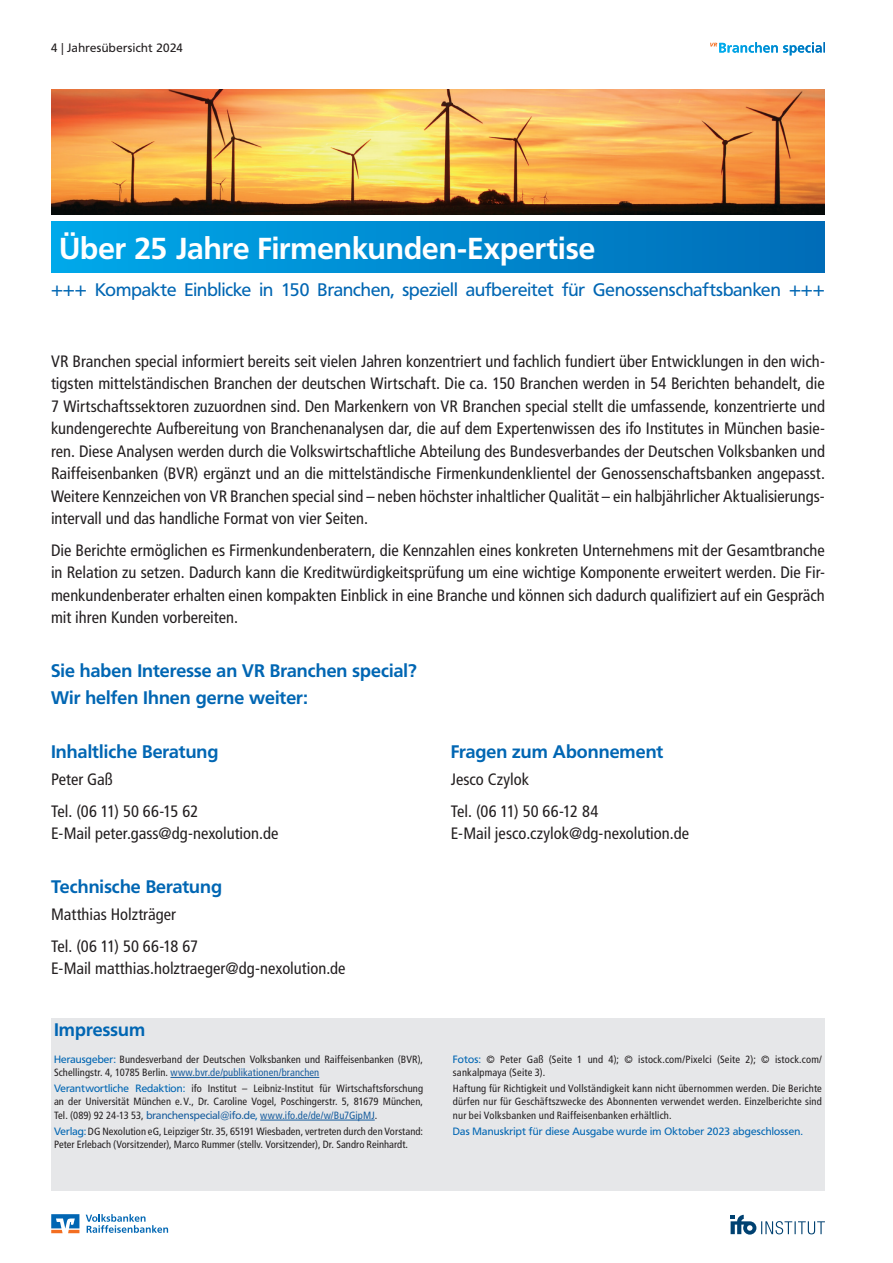
<style>
.page{position:relative;width:893px;height:1263px;background:#fff}
.page>*{position:absolute;margin:0;border:0;box-sizing:border-box;transform-origin:0 0}
.Titel{font:700 30px "Frutiger VR";letter-spacing:.005em;color:#fff}
.Zwischen-Headline{font:700 18px/27px "Frutiger VR";letter-spacing:.005em;color:#0166b3}
.Ticker{font:18px "Frutiger VR";color:#0166b3}
.Normal_Titel{font:condensed 16.5px/22.5px "Frutiger LT Pro";color:#231f20;text-align:justify}
.t1{font:12px "Frutiger VR";letter-spacing:.035em;color:#231f20}
.t2{font:condensed 10.5px/13.5px "Frutiger LT Pro";letter-spacing:.01em;color:#231f20}
.t3{font:10.5px "Frutiger VR";letter-spacing:.02em;color:#0166b3}
.s1{font-family:"Frutiger VR";font-stretch:normal;color:#0166b3}
.s2{color:#175d9e}
.s3{font-family:"Frutiger VR";font-stretch:normal;color:#175d9e}
</style>
<div class="page">
<svg style="left:731px;top:1215px;width:94px;height:19px"></svg>
<svg style="left:710px;top:42px;width:115px;height:13px"></svg>
<div style="left:51px;top:1018px;width:774px;height:173px;background:#e6e7e9"></div>
<hr style="left:170px;top:1077px;width:149px;height:1px;background:#175d9e">
<hr style="left:260px;top:1120px;width:115px;height:1px;background:#175d9e">
<svg style="left:51px;top:1214px;width:28px;height:19px"></svg>
<svg style="left:86px;top:1214px;width:82px;height:19px"></svg>
<div style="left:51px;top:221px;width:774px;height:51px;background:linear-gradient(to right,#00a8ea,#006cb7)"></div>
<img style="left:51px;top:89px;width:774px;height:126px">
<p class="t1" style="left:51px;top:41px;width:134px">4 | Jahresübersicht 2024</p>
<p class="Titel" style="left:60px;top:230px;width:537px">Über 25 Jahre Firmenkunden-Expertise</p>
<p class="Ticker" style="left:51px;top:279px;width:775px">+++ Kompakte Einblicke in 150 Branchen, speziell aufbereitet für Genossenschaftsbanken +++</p>
<p class="Normal_Titel" style="left:51px;top:350px;width:775px">VR Branchen special informiert bereits seit vielen Jahren konzentriert und fachlich fundiert über Entwicklungen in den wich&shy;tigsten mittelständischen Branchen der deutschen Wirtschaft. Die ca. 150 Branchen werden in 54 Berichten behandelt, die 7 Wirtschaftssektoren zuzuordnen sind. Den Markenkern von VR Branchen special stellt die umfassende, konzentrierte und kundengerechte Aufbereitung von Branchenanalysen dar, die auf dem Expertenwissen des ifo Institutes in München basie&shy;ren. Diese Analysen werden durch die Volkswirtschaftliche Abteilung des Bundesverbandes der Deutschen Volksbanken und Raiffeisenbanken (BVR) ergänzt und an die mittelständische Firmenkundenklientel der Genossenschaftsbanken angepasst.<br>Weitere Kennzeichen von VR Branchen special sind – neben höchster inhaltlicher Qualität – ein halbjährlicher Aktualisierungs&shy;intervall und das handliche Format von vier Seiten.</p>
<p class="Normal_Titel" style="left:51px;top:539px;width:775px">Die Berichte ermöglichen es Firmenkundenberatern, die Kennzahlen eines konkreten Unternehmens mit der Gesamtbranche in Relation zu setzen. Dadurch kann die Kreditwürdigkeitsprüfung um eine wichtige Komponente erweitert werden. Die Fir&shy;menkundenberater erhalten einen kompakten Einblick in eine Branche und können sich dadurch qualifiziert auf ein Gespräch mit ihren Kunden vorbereiten.</p>
<p class="Zwischen-Headline" style="left:51px;top:657px;width:367px">Sie haben Interesse an VR Branchen special?<br>Wir helfen Ihnen gerne weiter:</p>
<p class="Zwischen-Headline" style="left:51px;top:738px;width:169px">Inhaltliche Beratung</p>
<p class="Normal_Titel" style="left:51px;top:768px;width:63px">Peter Gaß</p>
<p class="Normal_Titel" style="left:51px;top:800px;width:149px">Tel. (06 11) 50 66-15 62</p>
<p class="Normal_Titel" style="left:51px;top:822px;width:229px">E-Mail peter.gass@dg-nexolution.de</p>
<p class="Zwischen-Headline" style="left:51px;top:873px;width:172px">Technische Beratung</p>
<p class="Normal_Titel" style="left:51px;top:903px;width:127px">Matthias Holzträger</p>
<p class="Normal_Titel" style="left:51px;top:935px;width:149px">Tel. (06 11) 50 66-18 67</p>
<p class="Normal_Titel" style="left:51px;top:957px;width:296px">E-Mail matthias.holztraeger@dg-nexolution.de</p>
<p class="Zwischen-Headline" style="left:54px;top:1016px;width:93px">Impressum</p>
<p class="t2" style="left:54px;top:1052px;width:371px"><span class="s1">Herausgeber:</span> Bundesverband der Deutschen Volksbanken und Raiffeisenbanken (BVR),<br>Schellingstr. 4, 10785 Berlin. <span class="s2">www.bvr.de/publikationen/branchen</span></p>
<p class="t2" style="left:54px;top:1082px;width:371px;text-align:justify"><span class="s1">Verantwortliche Redaktion:</span> ifo Institut – Leibniz-Institut für Wirtschaftsforschung an der Universität München e.V., Dr. Caroline Vogel, Poschingerstr. 5, 81679 München, Tel. (089) 92 24-13 53, <span class="s3">branchenspecial@ifo.de</span><span class="s1">,</span> <span class="s2">www.ifo.de/de/w/Bu7GipMJ</span>.</p>
<p class="t2" style="left:54px;top:1124px;width:371px"><span class="s1">Verlag:</span> DG Nexolution eG, Leipziger Str. 35, 65191 Wiesbaden, vertreten durch den Vorstand:<br>Peter Erlebach (Vorsitzender), Marco Rummer (stellv. Vorsitzender), Dr. Sandro Reinhardt.</p>
<p class="Zwischen-Headline" style="left:451px;top:738px;width:214px">Fragen zum Abonnement</p>
<p class="Normal_Titel" style="left:451px;top:768px;width:80px">Jesco Czylok</p>
<p class="Normal_Titel" style="left:451px;top:800px;width:149px">Tel. (06 11) 50 66-12 84</p>
<p class="Normal_Titel" style="left:451px;top:822px;width:240px">E-Mail jesco.czylok@dg-nexolution.de</p>
<p class="t2" style="left:453px;top:1052px;width:371px"><span class="s1">Fotos:</span> © Peter Gaß (Seite 1 und 4); © istock.com/Pixelci (Seite 2); © istock.com/ sankalpmaya (Seite 3).</p>
<p class="t2" style="left:453px;top:1082px;width:371px;text-align:justify">Haftung für Richtigkeit und Vollständigkeit kann nicht übernommen werden. Die Berichte dürfen nur für Geschäftszwecke des Abonnenten verwendet werden. Einzelberichte sind nur bei Volksbanken und Raiffeisenbanken erhältlich.</p>
<p class="t3" style="left:453px;top:1125px;width:351px">Das Manuskript für diese Ausgabe wurde im Oktober 2023 abgeschlossen.</p>
</div>
